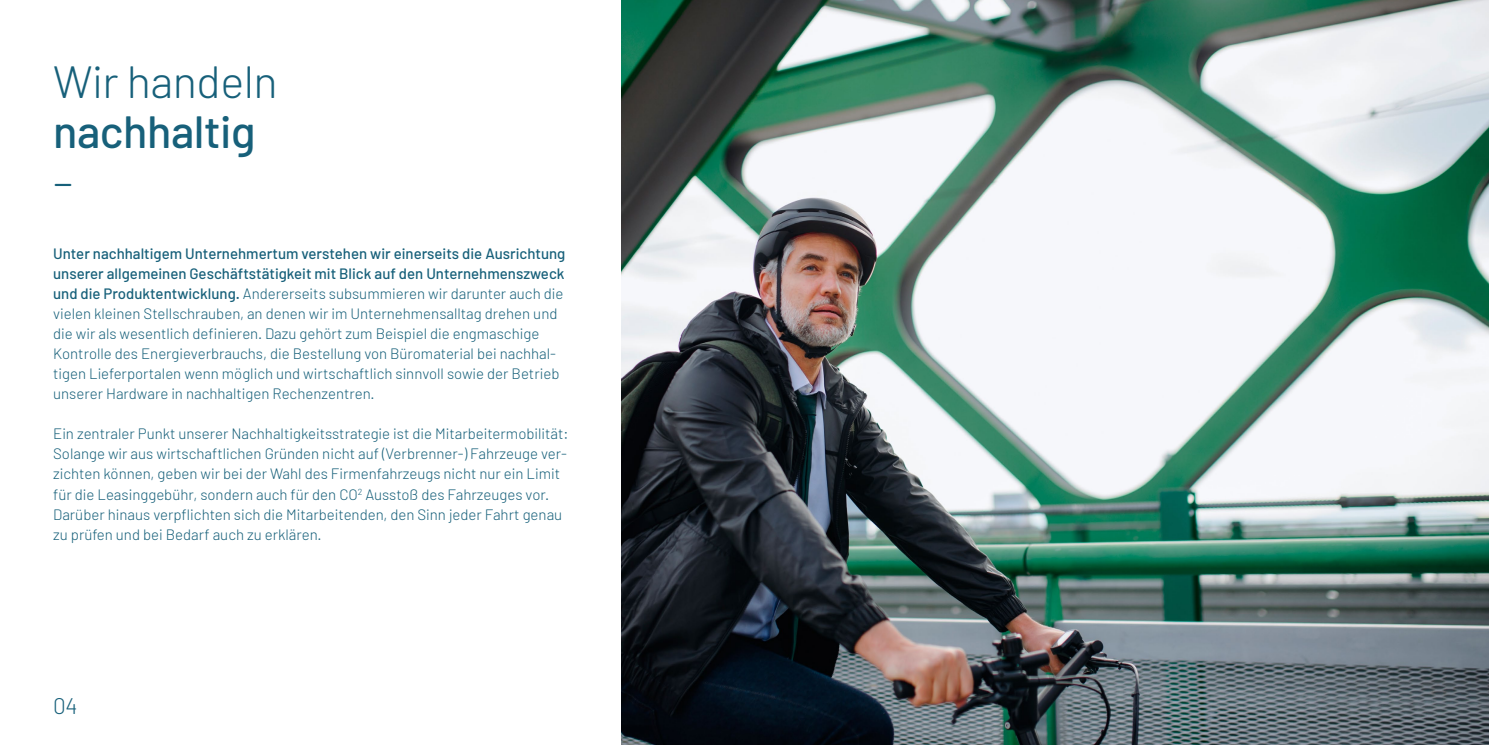
<style>
.page{position:relative;width:1489px;height:745px;background:#fff}
.page>*{position:absolute;margin:0;border:0;box-sizing:border-box;transform-origin:0 0}
.Absatzformat_1{font:300 45px/50px "Barlow";letter-spacing:-.01em;color:#17607a}
.Absatzformat_1-2{font:300 22.5px "Barlow";color:#17607a}
.Absatzformat_1-3{font:300 15px/20px "Barlow";color:#17607a}
.s1{font-weight:500}
</style>
<div class="page">
<img style="left:621px;top:0;width:867px;height:744px">
<p class="Absatzformat_1" style="left:53px;top:56px;width:226px">Wir handeln <span class="s1">nachhaltig</span></p>
<p class="Absatzformat_1" style="left:53px;top:156px;width:21px">–</p>
<p class="Absatzformat_1-3" style="left:53px;top:243px;width:514px"><span class="s1">Unter nachhaltigem Unternehmertum verstehen wir einerseits die Ausrichtung unserer allgemeinen Geschäftstätigkeit mit Blick auf den Unternehmenszweck und die Produktentwicklung.</span> Andererseits subsummieren wir darunter auch die vielen kleinen Stellschrauben, an denen wir im Unternehmensalltag drehen und die wir als wesentlich definieren. Dazu gehört zum Beispiel die engmaschige Kontrolle des Energieverbrauchs, die Bestellung von Büromaterial bei nachhal&shy;tigen Lieferportalen wenn möglich und wirtschaftlich sinnvoll sowie der Betrieb unserer Hardware in nachhaltigen Rechenzentren.</p>
<p class="Absatzformat_1-3" style="left:53px;top:423px;width:517px">Ein zentraler Punkt unserer Nachhaltigkeitsstrategie ist die Mitarbeitermobilität:<br>Solange wir aus wirtschaftlichen Gründen nicht auf (Verbrenner-) Fahrzeuge ver&shy;zichten können, geben wir bei der Wahl des Firmenfahrzeugs nicht nur ein Limit für die Leasinggebühr, sondern auch für den CO<sup>2</sup> Ausstoß des Fahrzeuges vor.<br>Darüber hinaus verpflichten sich die Mitarbeitenden, den Sinn jeder Fahrt genau zu prüfen und bei Bedarf auch zu erklären.</p>
<p class="Absatzformat_1-2" style="left:53px;top:691px;width:26px">04</p>
</div>
